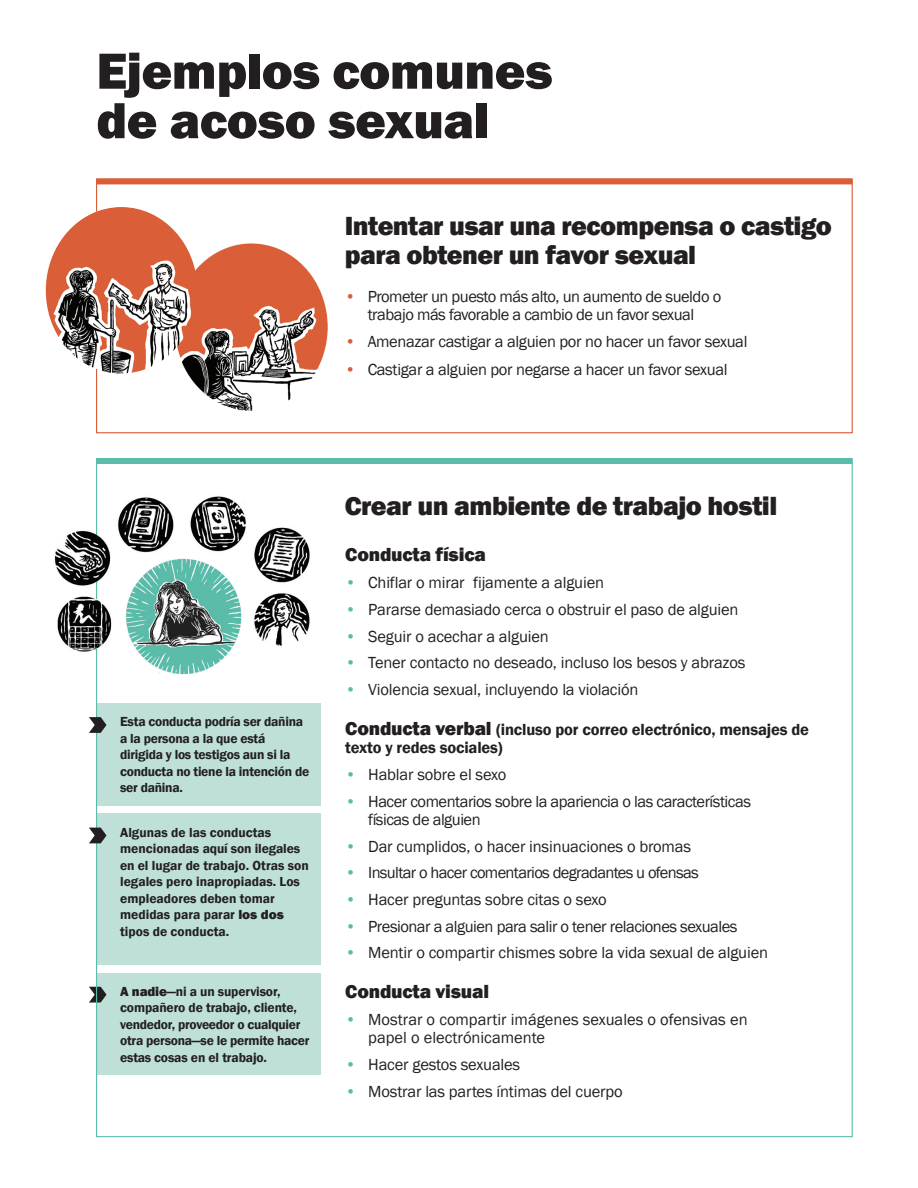
<style>
.page{position:relative;width:918px;height:1188px;background:#fff}
.page>*{position:absolute;margin:0;border:0;box-sizing:border-box;transform-origin:0 0}
.t1{font:800 52.5px/49.5px "Franklin Gothic";letter-spacing:-.01em;color:#231f20}
.t2{font:800 27px/28.5px "Franklin Gothic";letter-spacing:-.02em;color:#231f20}
.t3{font:800 19.5px "Franklin Gothic";letter-spacing:-.01em;color:#231f20}
.t4{font:16.5px/18px "Franklin Gothic";letter-spacing:-.01em;color:#231f20}
.t5{font:16.5px/18px "Franklin Gothic";letter-spacing:-.03em;color:#231f20;text-align:center}
.t6{font:600 16.5px/18px "Franklin Gothic";letter-spacing:-.01em;color:#231f20}
.t7{font:16.5px "Franklin Gothic";letter-spacing:-.04em;color:#231f20}
.t8{font:600 13.5px/16.5px "Franklin Gothic";letter-spacing:-.01em;color:#231f20}
.s1{color:#d95d37}
.s2{font-weight:800}
.s3{color:#5bbda9}
.s4{font-weight:800;font-size:19.5px}
</style>
<div class="page">
<div style="left:96px;top:178px;width:756px;height:6px;background:#d95d37"></div>
<div style="left:96px;top:458px;width:757px;height:6px;background:#5bbda9"></div>
<img style="left:187px;top:243px;width:141px;height:168px">
<img style="left:45px;top:207px;width:152px;height:166px">
<svg style="left:89px;top:987px;width:6px;height:16px"></svg>
<svg style="left:95px;top:461px;width:758px;height:677px"></svg>
<img style="left:54px;top:496px;width:282px;height:185px">
<svg style="left:89px;top:717px;width:18px;height:16px"></svg>
<svg style="left:89px;top:828px;width:18px;height:15px"></svg>
<h2 class="t1" style="left:96px;top:46px;width:458px">Ejemplos comunes de acoso sexual</h2>
<h3 class="t2" style="left:345px;top:212px;width:489px">Intentar usar una recompensa o castigo para obtener un favor sexual</h3>
<p class="t5" style="left:345px;top:288px;width:378px"><span class="s1">•</span> Prometer un puesto más alto, un aumento de sueldo o trabajo más favorable a cambio de un favor sexual</p>
<p class="t4" style="left:345px;top:332px;width:404px"><span class="s1">•</span> Amenazar castigar a alguien por no hacer un favor sexual</p>
<p class="t4" style="left:345px;top:361px;width:384px"><span class="s1">•</span> Castigar a alguien por negarse a hacer un favor sexual</p>
<p class="t8" style="left:120px;top:714px;width:191px">Esta conducta podría ser dañina a la persona a la que está dirigida y los testigos aun si la conducta no tiene la intención de ser dañina.</p>
<p class="t8" style="left:120px;top:824px;width:190px">Algunas de las conductas mencionadas aquí son ilegales en el lugar de trabajo. Otras son legales pero inapropiadas. Los empleadores deben tomar medidas para parar <span class="s2">los dos </span>tipos de conducta.</p>
<p class="t8" style="left:120px;top:983px;width:191px"><span class="s2">A nadie</span>—ni a un supervisor, compañero de trabajo, cliente, vendedor, proveedor o cualquier otra persona—se le permite hacer estas cosas en el trabajo.</p>
<h3 class="t2" style="left:345px;top:491px;width:434px">Crear un ambiente de trabajo hostil</h3>
<h4 class="t3" style="left:345px;top:542px;width:142px">Conducta física</h4>
<p class="t4" style="left:345px;top:574px;width:260px"><span class="s3">•</span> Chiflar o mirar fijamente a alguien</p>
<p class="t4" style="left:345px;top:601px;width:395px"><span class="s3">•</span> Pararse demasiado cerca o obstruir el paso de alguien</p>
<p class="t4" style="left:345px;top:628px;width:205px"><span class="s3">•</span> Seguir o acechar a alguien</p>
<p class="t4" style="left:345px;top:654px;width:402px"><span class="s3">•</span> Tener contacto no deseado, incluso los besos y abrazos</p>
<p class="t4" style="left:345px;top:681px;width:295px"><span class="s3">•</span> Violencia sexual, incluyendo la violación</p>
<h4 class="t6" style="left:345px;top:720px;width:465px"><span class="s4">Conducta verbal</span> (incluso por correo electrónico, mensajes de texto y redes sociales)</h4>
<p class="t4" style="left:345px;top:766px;width:163px"><span class="s3">•</span> Hablar sobre el sexo</p>
<p class="t5" style="left:368px;top:793px;width:384px;text-align:left;text-indent:-23px"><span class="s3">•</span> Hacer comentarios sobre la apariencia o las características físicas de alguien</p>
<p class="t4" style="left:345px;top:837px;width:347px"><span class="s3">•</span> Dar cumplidos, o hacer insinuaciones o bromas</p>
<p class="t7" style="left:345px;top:863px;width:355px"><span class="s3">•</span> Insultar o hacer comentarios degradantes u ofensas</p>
<p class="t4" style="left:345px;top:891px;width:263px"><span class="s3">•</span> Hacer preguntas sobre citas o sexo</p>
<p class="t5" style="left:345px;top:917px;width:394px"><span class="s3">•</span> Presionar a alguien para salir o tener relaciones sexuales</p>
<p class="t4" style="left:345px;top:944px;width:424px"><span class="s3">•</span> Mentir o compartir chismes sobre la vida sexual de alguien</p>
<h4 class="t3" style="left:345px;top:979px;width:145px">Conducta visual</h4>
<p class="t4" style="left:368px;top:1011px;width:381px;text-indent:-23px"><span class="s3">•</span> Mostrar o compartir imágenes sexuales o ofensivas en papel o electrónicamente</p>
<p class="t4" style="left:345px;top:1056px;width:176px"><span class="s3">•</span> Hacer gestos sexuales</p>
<p class="t4" style="left:345px;top:1083px;width:279px"><span class="s3">•</span> Mostrar las partes íntimas del cuerpo</p>
</div>
